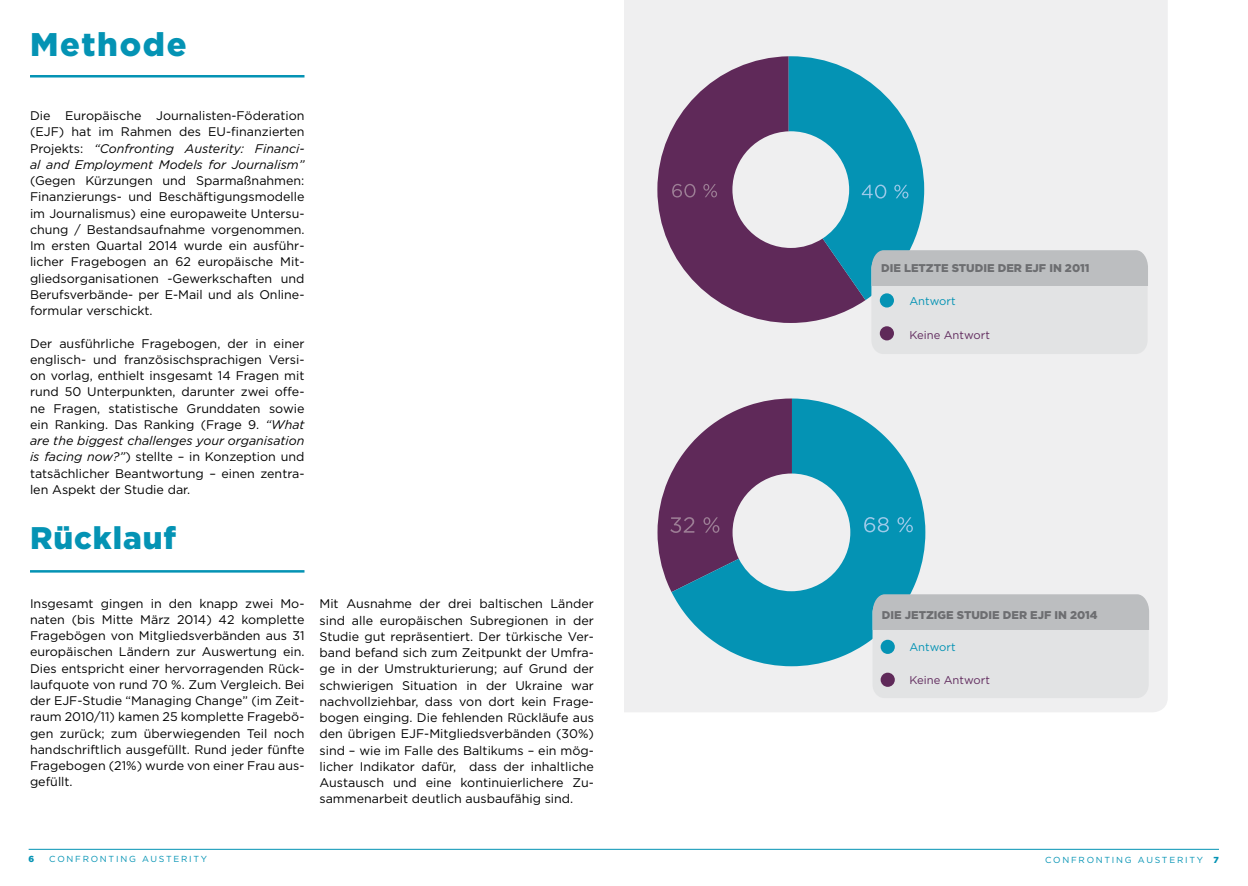
<style>
.page{position:relative;width:1248px;height:886px;background:#fff}
.page>*{position:absolute;margin:0;border:0;box-sizing:border-box;transform-origin:0 0}
.t1{font:900 32.75px "Gotham";letter-spacing:.05em;color:#0493b4}
.t2{font:900 31.25px "Gotham";letter-spacing:.03em;color:#0493b4}
.t3{font:12.5px/16.2px "Gotham";color:#000;text-align:justify}
.t4{font:900 11.25px "Gotham";color:#6d6e71}
.t5{font:11.25px "Gotham";color:#612b5e}
.t6{font:11.25px "Gotham";color:#0493b4}
.t7{font:8.75px "Gotham";letter-spacing:.2em;color:#0493b4}
.t8{font:900 8.75px "Gotham";color:#0493b4}
.s1{font-style:italic}
.s2{font-weight:900}
</style>
<div class="page">
<hr style="left:29px;top:849px;width:1189px;height:1px;background:#0493b4">
<div style="left:624px;top:0;width:543px;height:712px;background:#efeff0"></div>
<hr style="left:30px;top:75px;width:274px;height:2px;background:#0493b4">
<hr style="left:30px;top:570px;width:274px;height:2px;background:#0493b4">
<svg style="left:657px;top:56px;width:131px;height:267px;fill:#5f2959"></svg>
<svg style="left:672px;top:184px;width:23px;height:13px"></svg>
<svg style="left:703px;top:184px;width:14px;height:13px"></svg>
<svg style="left:671px;top:398px;width:254px;height:268px;fill:#0493b4"></svg>
<svg style="left:864px;top:517px;width:24px;height:15px"></svg>
<svg style="left:897px;top:517px;width:15px;height:15px"></svg>
<svg style="left:657px;top:398px;width:134px;height:194px"></svg>
<svg style="left:871px;top:594px;width:277px;height:104px;background:#d3d5d7"></svg>
<div style="left:880px;top:640px;width:14px;height:14px;background:#0493b4;border-radius:50%"></div>
<div style="left:880px;top:673px;width:14px;height:14px;background:#5f2959;border-radius:50%"></div>
<svg style="left:788px;top:56px;width:359px;height:298px"></svg>
<div style="left:879px;top:293px;width:14px;height:14px;background:#0493b4;border-radius:50%"></div>
<div style="left:879px;top:326px;width:14px;height:14px;background:#5f2959;border-radius:50%"></div>
<h1 class="t1" style="left:30px;top:22px;width:158px">Methode</h1>
<p class="t3" style="left:30px;top:107px;width:276px">Die Europäische Journalisten-Föderation (EJF) hat im Rahmen des EU-finanzierten Projekts: <span class="s1">“Confronting Austerity: Financi&shy;al and Employment Models for Journalism”</span></p>
<p class="t3" style="left:30px;top:172px;width:276px">(Gegen Kürzungen und Sparmaßnahmen:<br>Finanzierungs- und Beschäftigungsmodelle im Journalismus) eine europaweite Untersu&shy;chung / Bestandsaufnahme vorgenommen.<br>Im ersten Quartal 2014 wurde ein ausführ&shy;licher Fragebogen an 62 europäische Mit&shy;gliedsorganisationen -Gewerkschaften und Berufsverbände- per E-Mail und als Online&shy;formular verschickt.</p>
<p class="t3" style="left:30px;top:335px;width:276px">Der ausführliche Fragebogen, der in einer englisch- und französischsprachigen Versi&shy;on vorlag, enthielt insgesamt 14 Fragen mit rund 50 Unterpunkten, darunter zwei offe&shy;ne Fragen, statistische Grunddaten sowie ein Ranking. Das Ranking (Frage 9. <span class="s1">“What are the biggest challenges your organisation is facing now?”</span>) stellte – in Konzeption und tatsächlicher Beantwortung – einen zentra&shy;len Aspekt der Studie dar.</p>
<h2 class="t2" style="left:30px;top:517px;width:147px">Rücklauf</h2>
<p class="t4" style="left:881px;top:261px;width:210px">DIE LETZTE STUDIE DER EJF IN 2011</p>
<p class="t6" style="left:909px;top:294px;width:48px">Antwort</p>
<p class="t5" style="left:909px;top:328px;width:82px">Keine Antwort</p>
<p class="t3" style="left:30px;top:595px;width:276px">Insgesamt gingen in den knapp zwei Mo&shy;naten (bis Mitte März 2014) 42 komplette Fragebögen von Mitgliedsverbänden aus 31 europäischen Ländern zur Auswertung ein.<br>Dies entspricht einer hervorragenden Rück&shy;laufquote von rund 70 %. Zum Vergleich. Bei der EJF-Studie “Managing Change” (im Zeit&shy;raum 2010/11) kamen 25 komplette Fragebö&shy;gen zurück; zum überwiegenden Teil noch handschriftlich ausgefüllt. Rund jeder fünfte Fragebogen (21%) wurde von einer Frau aus&shy;gefüllt.</p>
<p class="t3" style="left:319px;top:595px;width:276px">Mit Ausnahme der drei baltischen Länder sind alle europäischen Subregionen in der Studie gut repräsentiert. Der türkische Ver&shy;band befand sich zum Zeitpunkt der Umfra&shy;ge in der Umstrukturierung; auf Grund der schwierigen Situation in der Ukraine war nachvollziehbar, dass von dort kein Frage&shy;bogen einging. Die fehlenden Rückläufe aus den übrigen EJF-Mitgliedsverbänden (30%) sind – wie im Falle des Baltikums – ein mög&shy;licher Indikator dafür, dass der inhaltliche Austausch und eine kontinuierlichere Zu&shy;sammenarbeit deutlich ausbaufähig sind.</p>
<p class="t4" style="left:881px;top:607px;width:217px">DIE JETZIGE STUDIE DER EJF IN 2014</p>
<p class="t6" style="left:909px;top:640px;width:48px">Antwort</p>
<p class="t5" style="left:909px;top:673px;width:82px">Keine Antwort</p>
<p class="t8" style="left:29px;top:853px;width:7px">6</p>
<p class="t7" style="left:49px;top:853px;width:159px">CONFRONTING AUSTERITY</p>
<p class="t7" style="left:1045px;top:854px;width:175px">CONFRONTING AUSTERITY <span class="s2">7</span></p>
</div>
